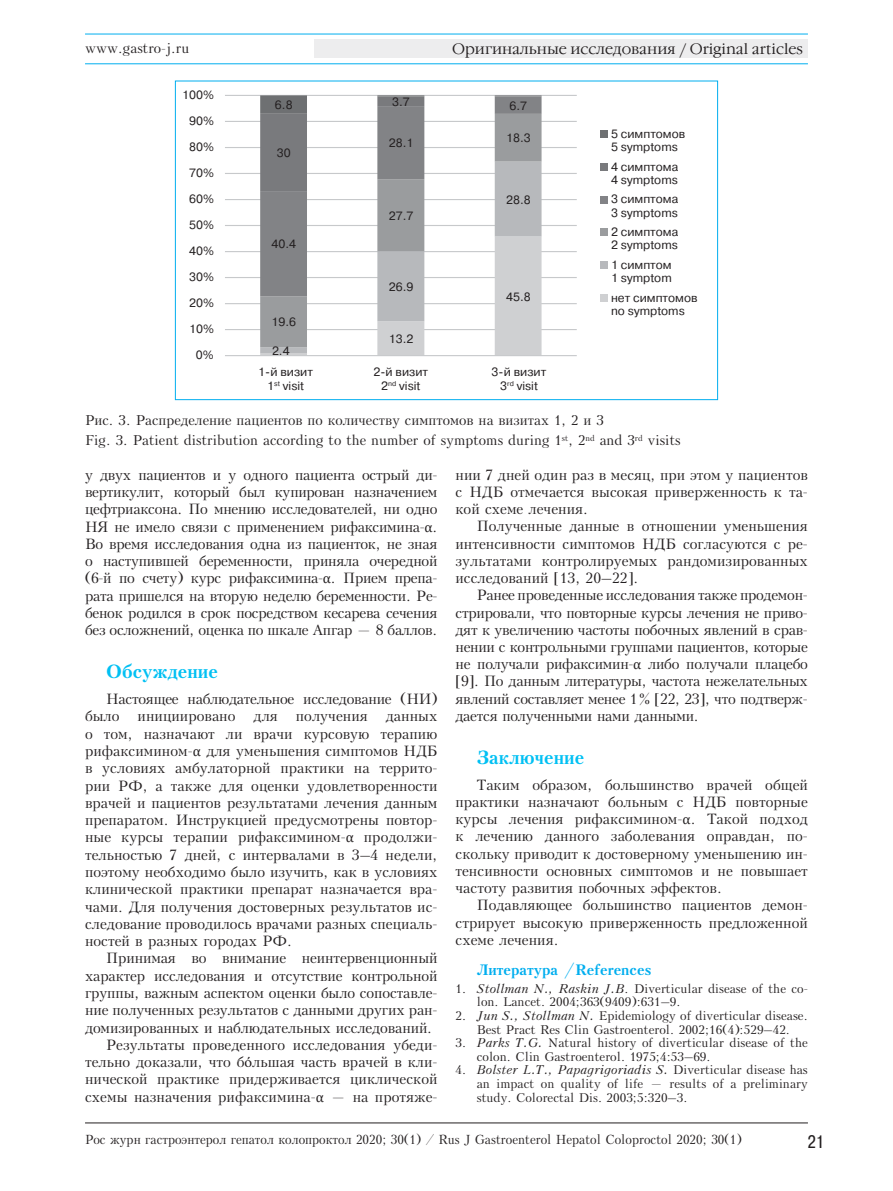
<style>
.page{position:relative;width:893px;height:1191px;background:#fff}
.page>*{position:absolute;margin:0;border:0;box-sizing:border-box;transform-origin:0 0}
.t1{font:700 18px "Kudrashov C";color:#00c0f3}
.t2{font:18px "Pragmatica Cond C";color:#231f20}
.t3{font:15px "Garamond C";color:#231f20}
.t4{font:14.25px/17.2px "Kudrashov C";color:#231f20;text-align:justify}
.t5{font:14.25px/17.2px "Kudrashov C";letter-spacing:-.02em;color:#231f20}
.t6{font:700 14.25px "Kudrashov C";color:#00aeef}
.t7{font:13.5px/20.4px "Kudrashov C";color:#231f20}
.t8{font:12.6px "Kudrashov C";color:#231f20;scale:.95 1}
.t9{font:12px/13.6px "Kudrashov C";color:#231f20}
.t10{font:12px/13.2px "Pragmatica";color:#231f20}
.s1{font-family:"Cambria"}
.s2{font-family:"Newton"}
.s3{font-style:italic}
</style>
<div class="page">
<hr style="left:85px;top:34px;width:723px;height:1px;background:#00aeef">
<hr style="left:85px;top:1122px;width:723px;height:1px;background:#231f20">
<hr style="left:85px;top:64px;width:723px;height:1px;background:#00aeef">
<div style="left:315px;top:40px;width:493px;height:18px;background:#ededee"></div>
<hr style="left:225px;top:329px;width:352px;height:1px;background:#c7c9cb">
<hr style="left:225px;top:303px;width:352px;height:1px;background:#c7c9cb">
<hr style="left:225px;top:277px;width:352px;height:1px;background:#c7c9cb">
<hr style="left:225px;top:251px;width:352px;height:1px;background:#c7c9cb">
<hr style="left:225px;top:225px;width:352px;height:1px;background:#c7c9cb">
<hr style="left:225px;top:199px;width:352px;height:1px;background:#c7c9cb">
<hr style="left:225px;top:173px;width:352px;height:1px;background:#c7c9cb">
<hr style="left:225px;top:147px;width:352px;height:1px;background:#c7c9cb">
<hr style="left:225px;top:121px;width:352px;height:1px;background:#c7c9cb">
<hr style="left:225px;top:95px;width:352px;height:1px;background:#c7c9cb">
<svg style="left:260px;top:347px;width:282px;height:6px"></svg>
<svg style="left:260px;top:296px;width:282px;height:51px"></svg>
<svg style="left:260px;top:191px;width:282px;height:105px"></svg>
<svg style="left:260px;top:95px;width:282px;height:96px"></svg>
<hr style="left:225px;top:355px;width:352px;height:1px;background:#c7c9cb">
<div style="left:600px;top:130px;width:8px;height:8px;background:#6e7072"></div>
<div style="left:600px;top:163px;width:8px;height:7px;background:#797a7d"></div>
<div style="left:600px;top:196px;width:8px;height:7px;background:#828386"></div>
<div style="left:600px;top:229px;width:8px;height:7px;background:#9a9c9e"></div>
<div style="left:600px;top:261px;width:8px;height:8px;background:#b7b9bc"></div>
<div style="left:600px;top:294px;width:8px;height:8px;background:#cfd0d2"></div>
<p class="t7" style="left:85px;top:39px;width:106px">www.gastro-j.ru</p>
<p class="t3" style="left:452px;top:42px;width:352px">Оригинальные исследования / Original articles</p>
<p class="t10" style="left:182px;top:90px;width:33px">100%</p>
<p class="t10" style="left:189px;top:116px;width:26px">90%</p>
<p class="t10" style="left:189px;top:142px;width:26px">80%</p>
<p class="t10" style="left:189px;top:168px;width:26px">70%</p>
<p class="t10" style="left:189px;top:194px;width:26px">60%</p>
<p class="t10" style="left:189px;top:220px;width:26px">50%</p>
<p class="t10" style="left:189px;top:246px;width:26px">40%</p>
<p class="t10" style="left:189px;top:272px;width:26px">30%</p>
<p class="t10" style="left:189px;top:298px;width:26px">20%</p>
<p class="t10" style="left:189px;top:324px;width:26px">10%</p>
<p class="t10" style="left:196px;top:350px;width:19px">0%</p>
<p class="t10" style="left:275px;top:99px;width:19px">6.8</p>
<p class="t10" style="left:392px;top:96px;width:19px">3.7</p>
<p class="t10" style="left:277px;top:147px;width:15px">30</p>
<p class="t10" style="left:272px;top:239px;width:26px">40.4</p>
<p class="t10" style="left:272px;top:317px;width:26px">19.6</p>
<p class="t10" style="left:272px;top:346px;width:19px">2.4</p>
<p class="t10" style="left:389px;top:138px;width:26px">28.1</p>
<p class="t10" style="left:389px;top:210px;width:26px">27.7</p>
<p class="t10" style="left:389px;top:281px;width:26px">26.9</p>
<p class="t10" style="left:389px;top:334px;width:26px">13.2</p>
<p class="t10" style="left:510px;top:100px;width:19px">6.7</p>
<p class="t10" style="left:506px;top:133px;width:26px">18.3</p>
<p class="t10" style="left:506px;top:194px;width:26px">28.8</p>
<p class="t10" style="left:506px;top:291px;width:26px">45.8</p>
<p class="t10" style="left:611px;top:128px;width:76px">5 симптомов<br>5 symptoms</p>
<p class="t10" style="left:611px;top:161px;width:69px">4 симптома<br>4 symptoms</p>
<p class="t10" style="left:611px;top:194px;width:69px">3 симптома<br>3 symptoms</p>
<p class="t10" style="left:611px;top:227px;width:69px">2 симптома<br>2 symptoms</p>
<p class="t10" style="left:611px;top:260px;width:62px">1 симптом<br>1 symptom</p>
<p class="t10" style="left:611px;top:292px;width:88px">нет симптомов no symptoms</p>
<p class="t10" style="left:492px;top:366px;width:56px;line-height:14.4px;text-align:center">3-й визит<br>3<sup>rd</sup> visit</p>
<p class="t10" style="left:258px;top:366px;width:56px;line-height:14.4px;text-align:center">1-й визит<br>1<sup>st</sup> visit</p>
<p class="t10" style="left:373px;top:366px;width:56px;line-height:14.4px;text-align:center">2-й визит<br>2<sup>nd</sup> visit</p>
<p class="t7" style="left:85px;top:410px;width:597px">Рис. 3. Распределение пациентов по количеству симптомов на визитах 1, 2 и 3<br>Fig. 3. Patient distribution according to the number of symptoms during 1<sup>st</sup>, 2<sup>nd</sup> and 3<sup>rd</sup> visits</p>
<p class="t4" style="left:85px;top:467px;width:354px">у двух пациентов и у одного пациента острый ди&shy;вертикулит, который был купирован назначением цефтриаксона. По мнению исследователей, ни одно НЯ не имело связи с применением рифаксимина-<span class="s1">α</span>.<br>Во время исследования одна из пациенток, не зная о наступившей беременности, приняла очередной (6-й по счету) курс рифаксимина-<span class="s1">α</span>. Прием препа&shy;рата пришелся на вторую неделю беременности. Ре&shy;бенок родился в срок посредством кесарева сечения без осложнений, оценка по шкале Апгар — 8 баллов.</p>
<p class="t1" style="left:106px;top:663px;width:113px">Обсуждение</p>
<p class="t5" style="left:85px;top:691px;width:354px;text-indent:21px">Настоящее наблюдательное исследование (НИ) было</p>
<p class="t4" style="left:138px;top:708px;width:99px">инициировано</p>
<p class="t4" style="left:254px;top:708px;width:26px">для</p>
<p class="t4" style="left:296px;top:708px;width:73px">получения</p>
<p class="t4" style="left:85px;top:708px;width:354px;text-indent:301px">данных о том, назначают ли врачи курсовую терапию рифаксимином-<span class="s1">α</span> для уменьшения симптомов НДБ в условиях амбулаторной практики на террито&shy;рии РФ, а также для оценки удовлетворенности врачей и пациентов результатами лечения данным препаратом. Инструкцией предусмотрены повтор&shy;ные курсы терапии рифаксимином-<span class="s1">α</span> продолжи&shy;тельностью 7 дней, с интервалами в 3–4 недели, поэтому необходимо было изучить, как в условиях клинической практики препарат назначается вра&shy;чами. Для получения достоверных результатов ис&shy;следование проводилось врачами разных специаль&shy;ностей в разных городах РФ.</p>
<p class="t4" style="left:106px;top:950px;width:333px">Принимая во внимание неинтервенционный</p>
<p class="t4" style="left:85px;top:967px;width:354px">характер исследования и отсутствие контрольной</p>
<p class="t4" style="left:85px;top:985px;width:354px">группы, важным аспектом оценки было сопоставле-</p>
<p class="t4" style="left:85px;top:1002px;width:354px">ние полученных результатов с данными других ран-</p>
<p class="t4" style="left:85px;top:1019px;width:349px">домизированных и наблюдательных исследований.</p>
<p class="t4" style="left:106px;top:1037px;width:333px">Результаты проведенного исследования убеди-</p>
<p class="t4" style="left:85px;top:1054px;width:354px">тельно доказали, что б<span class="s2">ó</span>льшая часть врачей в кли-</p>
<p class="t4" style="left:85px;top:1071px;width:354px">нической практике придерживается циклической</p>
<p class="t4" style="left:85px;top:1088px;width:354px">схемы назначения рифаксимина-<span class="s1">α</span> — на протяже-</p>
<p class="t4" style="left:455px;top:467px;width:354px">нии 7 дней один раз в месяц, при этом у пациентов с НДБ отмечается высокая приверженность к та&shy;кой схеме лечения.</p>
<p class="t4" style="left:455px;top:518px;width:354px;text-indent:21px">Полученные данные в отношении уменьшения интенсивности симптомов НДБ согласуются с ре&shy;зультатами контролируемых рандомизированных исследований [13, 20–22].</p>
<p class="t4" style="left:455px;top:587px;width:354px;text-indent:21px">Ранее проведенные исследования также продемон&shy;стрировали, что повторные курсы лечения не приво&shy;дят к увеличению частоты побочных явлений в срав&shy;нении с контрольными группами пациентов, которые не получали рифаксимин-<span class="s1">α</span> либо получали плацебо [9]. По данным литературы, частота нежелательных явлений составляет менее 1 % [22, 23], что подтверж&shy;дается полученными нами данными.</p>
<p class="t1" style="left:477px;top:749px;width:109px">Заключение</p>
<p class="t4" style="left:455px;top:777px;width:354px;text-indent:21px">Таким образом, большинство врачей общей практики назначают больным с НДБ повторные курсы лечения рифаксимином-<span class="s1">α</span>. Такой подход к лечению данного заболевания оправдан, по&shy;скольку приводит к достоверному уменьшению ин&shy;тенсивности основных симптомов и не повышает частоту развития побочных эффектов.</p>
<p class="t4" style="left:455px;top:897px;width:354px;text-indent:21px">Подавляющее большинство пациентов демон&shy;стрирует высокую приверженность предложенной схеме лечения.</p>
<p class="t6" style="left:477px;top:963px;width:176px">Литература /References</p>
<p class="t9" style="left:477px;top:982px;width:333px;text-indent:-21px">1. <span class="s3">Stollman N., Raskin J.B</span>. Diverticular disease of the co&shy;lon. Lancet. 2004;363(9409):631–9.</p>
<p class="t9" style="left:455px;top:1009px;width:354px;text-align:center">2. <span class="s3">Jun S., Stollman N.</span> Epidemiology of diverticular disease.<br>Best Pract Res Clin Gastroenterol. 2002;16(4):529–42.</p>
<p class="t9" style="left:477px;top:1036px;width:333px;text-indent:-21px">3. <span class="s3">Parks T.G.</span> Natural history of diverticular disease of the colon. Clin Gastroenterol. 1975;4:53–69.</p>
<p class="t9" style="left:477px;top:1064px;width:333px;text-align:justify;text-indent:-21px">4. <span class="s3">Bolster L.T., Papagrigoriadis S.</span> Diverticular disease has an impact on quality of life — results of a preliminary study. Colorectal Dis. 2003;5:320–3.</p>
<p class="t8" style="left:85px;top:1133px;width:693px">Рос журн гастроэнтерол гепатол колопроктол 2020; 30(1) / Rus J Gastroenterol Hepatol Coloproctol 2020; 30(1)</p>
<p class="t2" style="left:808px;top:1135px;width:18px">21</p>
</div>
